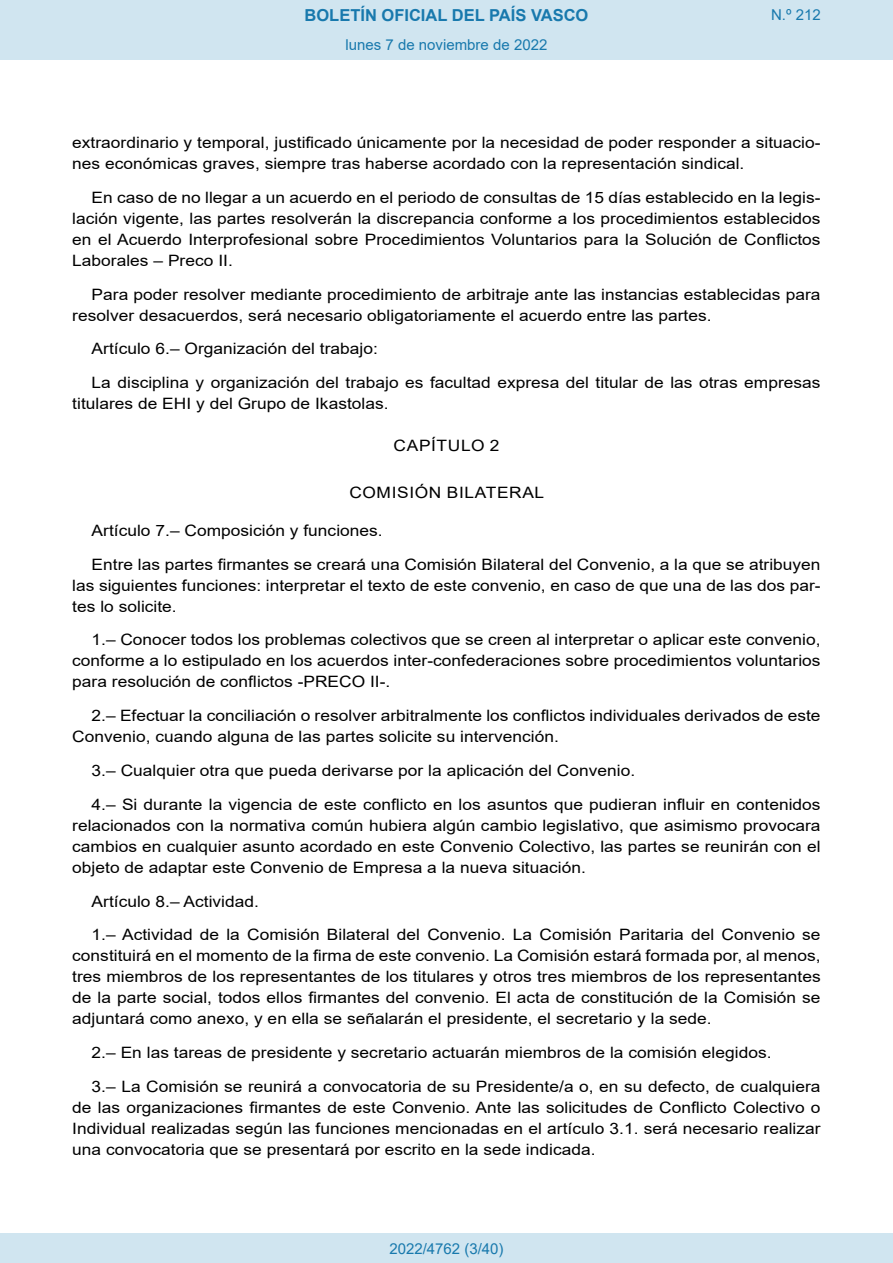
<style>
.page{position:relative;width:893px;height:1263px;background:#fff}
.page>*{position:absolute;margin:0;border:0;box-sizing:border-box;transform-origin:0 0}
.t1{font:700 16.5px "Arial";color:#1879ad}
.BOPVDetalle{font:15.6px/21px "Arial";color:#000;text-align:justify;scale:1.11 1}
.BOPVClave{font:15.6px "Arial";letter-spacing:.035em;color:#000;scale:1.11 1}
.Paginacion_Centro{font:15px "Arial";color:#1879ad}
</style>
<div class="page">
<div style="left:0;top:0;width:893px;height:60px;background:#d0e5f0"></div>
<div style="left:0;top:1233px;width:893px;height:30px;background:#d0e5f0"></div>
<p class="t1" style="left:305px;top:3px;width:285px">BOLETÍN OFICIAL DEL PAÍS VASCO</p>
<p class="Paginacion_Centro" style="left:346px;top:35px;width:203px">lunes 7 de noviembre de 2022</p>
<p class="Paginacion_Centro" style="left:771px;top:5px;width:51px">N.º 212</p>
<p class="BOPVDetalle" style="left:72px;top:132px;width:676px">extraordinario y temporal, justificado únicamente por la necesidad de poder responder a situacio&shy;nes económicas graves, siempre tras haberse acordado con la representación sindical.</p>
<p class="BOPVDetalle" style="left:72px;top:187px;width:676px;text-indent:19px">En caso de no llegar a un acuerdo en el periodo de consultas de 15 días establecido en la legis&shy;lación vigente, las partes resolverán la discrepancia conforme a los procedimientos establecidos en el Acuerdo Interprofesional sobre Procedimientos Voluntarios para la Solución de Conflictos Laborales – Preco II.</p>
<p class="BOPVDetalle" style="left:72px;top:284px;width:676px;text-indent:19px">Para poder resolver mediante procedimiento de arbitraje ante las instancias establecidas para resolver desacuerdos, será necesario obligatoriamente el acuerdo entre las partes.</p>
<p class="BOPVDetalle" style="left:92px;top:338px;width:259px">Artículo 6.– Organización del trabajo:</p>
<p class="BOPVDetalle" style="left:72px;top:372px;width:676px;text-indent:19px">La disciplina y organización del trabajo es facultad expresa del titular de las otras empresas titulares de EHI y del Grupo de Ikastolas.</p>
<p class="BOPVClave" style="left:394px;top:435px;width:97px">CAPÍTULO 2</p>
<p class="BOPVClave" style="left:349px;top:482px;width:177px">COMISIÓN BILATERAL</p>
<p class="BOPVDetalle" style="left:92px;top:520px;width:264px">Artículo 7.– Composición y funciones.</p>
<p class="BOPVDetalle" style="left:72px;top:554px;width:676px;text-indent:19px">Entre las partes firmantes se creará una Comisión Bilateral del Convenio, a la que se atribuyen las siguientes funciones: interpretar el texto de este convenio, en caso de que una de las dos par&shy;tes lo solicite.</p>
<p class="BOPVDetalle" style="left:72px;top:629px;width:676px;text-indent:19px">1.– Conocer todos los problemas colectivos que se creen al interpretar o aplicar este convenio, conforme a lo estipulado en los acuerdos inter-confederaciones sobre procedimientos voluntarios para resolución de conflictos -PRECO II-.</p>
<p class="BOPVDetalle" style="left:72px;top:705px;width:676px;text-indent:19px">2.– Efectuar la conciliación o resolver arbitralmente los conflictos individuales derivados de este<br>Convenio, cuando alguna de las partes solicite su intervención.</p>
<p class="BOPVDetalle" style="left:92px;top:760px;width:491px">3.– Cualquier otra que pueda derivarse por la aplicación del Convenio.</p>
<p class="BOPVDetalle" style="left:72px;top:794px;width:676px;text-indent:19px">4.– Si durante la vigencia de este conflicto en los asuntos que pudieran influir en contenidos relacionados con la normativa común hubiera algún cambio legislativo, que asimismo provocara cambios en cualquier asunto acordado en este Convenio Colectivo, las partes se reunirán con el objeto de adaptar este Convenio de Empresa a la nueva situación.</p>
<p class="BOPVDetalle" style="left:92px;top:890px;width:152px">Artículo 8.– Actividad.</p>
<p class="BOPVDetalle" style="left:72px;top:924px;width:676px;text-indent:19px">1.– Actividad de la Comisión Bilateral del Convenio. La Comisión Paritaria del Convenio se constituirá en el momento de la firma de este convenio. La Comisión estará formada por, al menos, tres miembros de los representantes de los titulares y otros tres miembros de los representantes de la parte social, todos ellos firmantes del convenio. El acta de constitución de la Comisión se adjuntará como anexo, y en ella se señalarán el presidente, el secretario y la sede.</p>
<p class="BOPVDetalle" style="left:92px;top:1042px;width:614px">2.– En las tareas de presidente y secretario actuarán miembros de la comisión elegidos.</p>
<p class="BOPVDetalle" style="left:72px;top:1076px;width:676px;text-indent:19px">3.– La Comisión se reunirá a convocatoria de su Presidente/a o, en su defecto, de cualquiera de las organizaciones firmantes de este Convenio. Ante las solicitudes de Conflicto Colectivo o Individual realizadas según las funciones mencionadas en el artículo 3.1. será necesario realizar una convocatoria que se presentará por escrito en la sede indicada.</p>
<p class="Paginacion_Centro" style="left:389px;top:1238px;width:116px">2022/4762 (3/40)</p>
</div>
